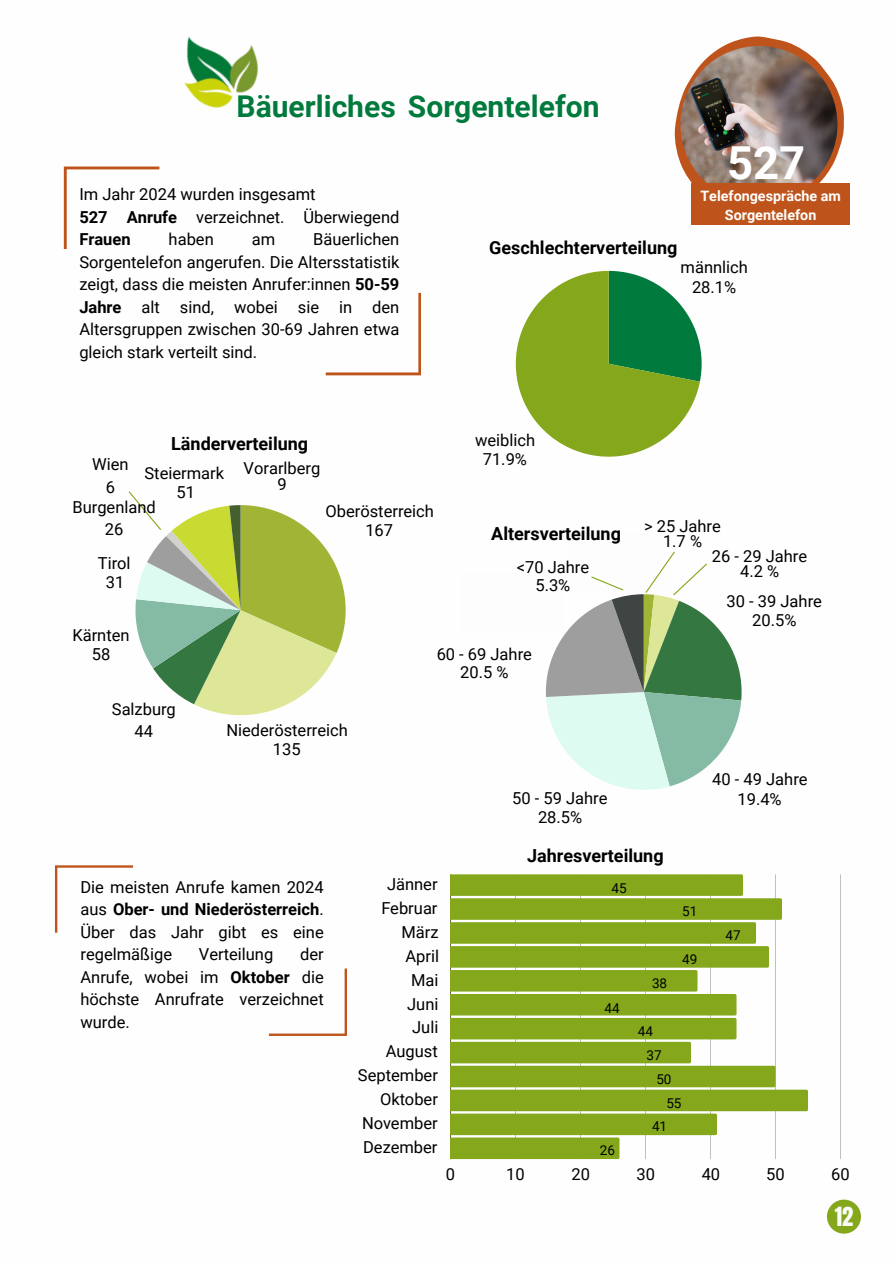
<style>
.page{position:relative;width:894px;height:1264px;background:#fff}
.page>*{position:absolute;margin:0;border:0;box-sizing:border-box;transform-origin:0 0}
.t1{font:700 45.45px "Roboto";color:#fff}
.t2{font:700 30px "Roboto";color:#007a3d}
.t3{font:22.5px "Anton";color:#fafcf7}
.t4{font:700 18px "Roboto";color:#000}
.t5{font:16.5px/22.5px "Roboto";color:#000;text-align:center}
.t6{font:700 14.25px/19.5px "Roboto";color:#fffffe;text-align:center}
.t7{font:13.5px "Roboto";color:#000}
.s1{font-weight:700}
</style>
<div class="page">
<svg style="left:515px;top:271px;width:186px;height:185px"></svg>
<img style="left:184px;top:36px;width:75px;height:72px">
<svg style="left:325px;top:293px;width:95px;height:82px"></svg>
<svg style="left:64px;top:166px;width:95px;height:83px"></svg>
<svg style="left:128px;top:491px;width:217px;height:224px"></svg>
<hr style="left:840px;top:874px;width:1px;height:284px;background:#c0c0c0">
<svg style="left:450px;top:874px;width:357px;height:284px"></svg>
<svg style="left:827px;top:1199px;width:33px;height:34px"></svg>
<svg style="left:674px;top:36px;width:169px;height:148px"></svg>
<img style="left:680px;top:46px;width:157px;height:157px;border-radius:50%">
<div style="left:691px;top:184px;width:158px;height:41px;background:#be541c"></div>
<svg style="left:269px;top:968px;width:77px;height:67px"></svg>
<svg style="left:55px;top:865px;width:78px;height:67px"></svg>
<svg style="left:545px;top:551px;width:196px;height:238px"></svg>
<p class="t2" style="left:236px;top:89px;width:364px">Bäuerliches Sorgentelefon</p>
<p class="t5" style="left:79px;top:183px;width:238px">Im Jahr 2024 wurden insgesamt</p>
<h2 class="t5" style="left:79px;top:206px;width:321px;text-align:left"><span class="s1">527 Anrufe</span> verzeichnet. Überwiegend<br><span class="s1">Frauen</span></h2>
<h2 class="t5" style="left:79px;top:228px;width:321px;text-align:justify;text-indent:234px">Bäuerlichen Sorgentelefon angerufen. Die Altersstatistik zeigt, dass die meisten Anrufer:innen <span class="s1">50-59<br>Jahre</span> alt sind, wobei sie in den Altersgruppen zwischen 30-69 Jahren etwa gleich stark verteilt sind.</h2>
<h2 class="t5" style="left:168px;top:228px;width:47px">haben</h2>
<h2 class="t5" style="left:252px;top:228px;width:25px">am</h2>
<p class="t5" style="left:92px;top:453px;width:38px">Wien</p>
<p class="t5" style="left:106px;top:476px;width:11px">6</p>
<p class="t4" style="left:171px;top:433px;width:138px">Länderverteilung</p>
<p class="t5" style="left:144px;top:463px;width:81px;line-height:18.9px">Steiermark<br>51</p>
<p class="t5" style="left:243px;top:457px;width:78px">Vorarlberg</p>
<p class="t5" style="left:277px;top:472px;width:11px">9</p>
<p class="t5" style="left:72px;top:496px;width:85px;line-height:22px">Burgenland<br>26</p>
<p class="t5" style="left:98px;top:554px;width:34px;line-height:18.9px">Tirol<br>31</p>
<p class="t5" style="left:325px;top:501px;width:110px;line-height:18.9px">Oberösterreich<br>167</p>
<p class="t4" style="left:489px;top:237px;width:190px">Geschlechterverteilung</p>
<p class="t1" style="left:727px;top:137px;width:80px">527</p>
<h3 class="t6" style="left:700px;top:186px;width:142px">Telefongespräche am<br>Sorgentelefon</h3>
<p class="t5" style="left:680px;top:258px;width:69px;line-height:19.6px">männlich<br>28.1%</p>
<p class="t5" style="left:475px;top:430px;width:62px;line-height:19.6px">weiblich<br>71.9%</p>
<h1 class="t4" style="left:491px;top:523px;width:131px">Altersverteilung</h1>
<p class="t5" style="left:516px;top:556px;width:74px">&lt;70 Jahre</p>
<p class="t5" style="left:535px;top:574px;width:36px">5.3%</p>
<p class="t5" style="left:644px;top:518px;width:78px;line-height:15.8px">&gt; 25 Jahre<br>1.7 %</p>
<h2 class="t5" style="left:711px;top:545px;width:97px">26 - 29 Jahre</h2>
<p class="t5" style="left:739px;top:560px;width:41px">4.2 %</p>
<p class="t5" style="left:726px;top:592px;width:97px;line-height:19px">30 - 39 Jahre<br>20.5%</p>
<p class="t5" style="left:72px;top:625px;width:59px;line-height:18.9px">Kärnten<br>58</p>
<p class="t5" style="left:112px;top:698px;width:65px;line-height:22px">Salzburg<br>44</p>
<p class="t5" style="left:226px;top:721px;width:123px;line-height:18.9px">Niederösterreich<br>135</p>
<h3 class="t5" style="left:80px;top:876px;width:245px;text-align:justify">Die meisten Anrufe kamen 2024 aus <span class="s1">Ober- und Niederösterreich</span>.<br>Über das Jahr gibt es eine regelmäßige</h3>
<h3 class="t5" style="left:80px;top:943px;width:245px;text-align:justify;text-indent:219px">der Anrufe, wobei im <span class="s1">Oktober</span> die höchste Anrufrate verzeichnet wurde.</h3>
<h3 class="t5" style="left:199px;top:943px;width:76px">Verteilung</h3>
<h3 class="t5" style="left:436px;top:645px;width:97px;line-height:18px">60 - 69 Jahre<br>20.5 %</h3>
<p class="t5" style="left:358px;top:872px;width:83px;line-height:23.9px;text-align:right">Jänner<br>Februar<br>März<br>April<br>Mai<br>Juni<br>Juli<br>August<br>September<br>Oktober<br>November<br>Dezember</p>
<p class="t5" style="left:512px;top:789px;width:97px;line-height:19px">50 - 59 Jahre<br>28.5%</p>
<p class="t4" style="left:527px;top:844px;width:138px">Jahresverteilung</p>
<p class="t7" style="left:611px;top:880px;width:17px">45</p>
<h3 class="t7" style="left:682px;top:903px;width:17px">51</h3>
<p class="t7" style="left:604px;top:1000px;width:17px">44</p>
<p class="t7" style="left:599px;top:1142px;width:17px">26</p>
<p class="t7" style="left:651px;top:975px;width:17px">38</p>
<p class="t7" style="left:682px;top:951px;width:17px">49</p>
<p class="t7" style="left:637px;top:1023px;width:17px">44</p>
<p class="t7" style="left:646px;top:1047px;width:17px">37</p>
<p class="t7" style="left:656px;top:1071px;width:17px">50</p>
<p class="t7" style="left:666px;top:1095px;width:17px">55</p>
<p class="t7" style="left:651px;top:1118px;width:17px">41</p>
<p class="t5" style="left:712px;top:770px;width:97px;line-height:19px">40 - 49 Jahre<br>19.4%</p>
<p class="t7" style="left:725px;top:927px;width:17px">47</p>
<p class="t5" style="left:445px;top:1162px;width:11px">0</p>
<p class="t5" style="left:506px;top:1162px;width:20px">10</p>
<p class="t5" style="left:571px;top:1162px;width:20px">20</p>
<p class="t5" style="left:636px;top:1162px;width:20px">30</p>
<p class="t5" style="left:701px;top:1162px;width:20px">40</p>
<p class="t5" style="left:766px;top:1162px;width:20px">50</p>
<p class="t5" style="left:831px;top:1162px;width:20px">60</p>
<p class="t3" style="left:834px;top:1199px;width:20px">12</p>
</div>
